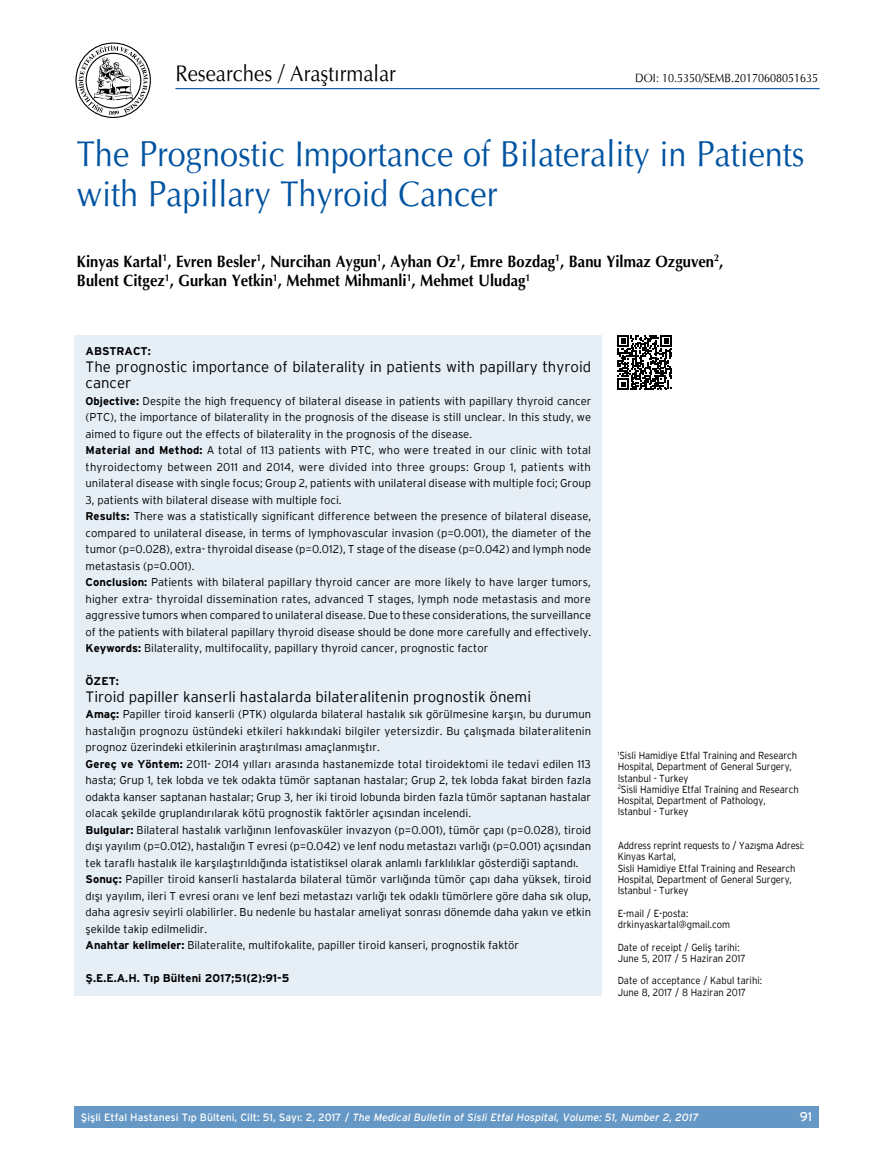
<style>
.page{position:relative;width:893px;height:1170px;background:#fff}
.page>*{position:absolute;margin:0;border:0;box-sizing:border-box;transform-origin:0 0}
.t1{font:36px/40.5px "Optima";color:#0053a1;scale:.9 1}
.t2{font:22.5px "Optima";color:#000;scale:.9 1}
.t3{font:700 16.5px/19.8px "Optima";color:#000;scale:.9 1}
.t4{font:300 15px/16.5px "Interstate";color:#000}
.t5{font:12.75px "Interstate";color:#fff}
.t6{font:12px "Optima";color:#000;scale:.9 1}
.t7{font:300 11.25px/16.5px "Interstate";color:#000}
.t8{font:700 11.25px "Interstate";color:#000}
.t9{font:italic 10.5px "Interstate";color:#fff}
.t10{font:300 10.2px/11.2px "Interstate";letter-spacing:-.01em;color:#000;scale:.93 1}
.s1{font-weight:700}
.s2{font-style:normal}
</style>
<div class="page">
<div style="left:74px;top:1106px;width:745px;height:21px;background:#6698c6"></div>
<hr style="left:175px;top:88px;width:645px;height:1px;background:#0053a1">
<div style="left:75px;top:43px;width:76px;height:75px;border:1px solid #000;border-radius:50%"></div>
<svg style="left:78px;top:45px;width:70px;height:70px"></svg>
<div style="left:74px;top:335px;width:528px;height:660px;background:#e6eef6"></div>
<svg style="left:617px;top:335px;width:55px;height:55px"></svg>
<h2 class="t2" style="left:175px;top:60px;width:247px">Researches / Araştırmalar</h2>
<p class="t6" style="left:635px;top:71px;width:205px">DOI: 10.5350/SEMB.20170608051635</p>
<h1 class="t1" style="left:77px;top:133px;width:810px">The Prognostic Importance of Bilaterality in Patients with Papillary Thyroid Cancer</h1>
<h3 class="t3" style="left:77px;top:251px;width:719px">Kinyas Kartal<sup>1</sup>, Evren Besler<sup>1</sup>, Nurcihan Aygun<sup>1</sup>, Ayhan Oz<sup>1</sup>, Emre Bozdag<sup>1</sup>, Banu Yilmaz Ozguven<sup>2</sup>,<br>Bulent Citgez<sup>1</sup>, Gurkan Yetkin<sup>1</sup>, Mehmet Mihmanli<sup>1</sup>, Mehmet Uludag<sup>1</sup></h3>
<p class="t8" style="left:86px;top:344px;width:67px">ABSTRACT:</p>
<h3 class="t4" style="left:86px;top:358px;width:507px">The prognostic importance of bilaterality in patients with papillary thyroid cancer</h3>
<p class="t7" style="left:86px;top:392px;width:507px"><span class="s1">Objective:</span> Despite the high frequency of bilateral disease in patients with papillary thyroid cancer (PTC), the importance of bilaterality in the prognosis of the disease is still unclear. In this study, we aimed to figure out the effects of bilaterality in the prognosis of the disease.<br><span class="s1">Material and Method:</span> A total of 113 patients with PTC, who were treated in our clinic with total thyroidectomy between 2011 and 2014, were divided into three groups: Group 1, patients with unilateral disease with single focus; Group 2, patients with unilateral disease with multiple foci; Group 3, patients with bilateral disease with multiple foci.<br><span class="s1">Results:</span> There was a statistically significant difference between the presence of bilateral disease, compared to unilateral disease, in terms of lymphovascular invasion (p=0.001), the diameter of the tumor (p=0.028), extra- thyroidal disease (p=0.012), T stage of the disease (p=0.042) and lymph node metastasis (p=0.001).<br><span class="s1">Conclusion:</span> Patients with bilateral papillary thyroid cancer are more likely to have larger tumors, higher extra- thyroidal dissemination rates, advanced T stages, lymph node metastasis and more aggressive tumors when compared to unilateral disease. Due to these considerations, the surveillance of the patients with bilateral papillary thyroid disease should be done more carefully and effectively.<br><span class="s1">Keywords:</span> Bilaterality, multifocality, papillary thyroid cancer, prognostic factor</p>
<p class="t8" style="left:86px;top:674px;width:35px">ÖZET:</p>
<h3 class="t4" style="left:86px;top:688px;width:447px">Tiroid papiller kanserli hastalarda bilateralitenin prognostik önemi</h3>
<p class="t7" style="left:86px;top:705px;width:507px"><span class="s1">Amaç:</span> Papiller tiroid kanserli (PTK) olgularda bilateral hastalık sık görülmesine karşın, bu durumun hastalığın prognozu üstündeki etkileri hakkındaki bilgiler yetersizdir. Bu çalışmada bilateralitenin prognoz üzerindeki etkilerinin araştırılması amaçlanmıştır.<br><span class="s1">Gereç ve Yöntem:</span> 2011- 2014 yılları arasında hastanemizde total tiroidektomi ile tedavi edilen 113 hasta; Grup 1, tek lobda ve tek odakta tümör saptanan hastalar; Grup 2, tek lobda fakat birden fazla odakta kanser saptanan hastalar; Grup 3, her iki tiroid lobunda birden fazla tümör saptanan hastalar olacak şekilde gruplandırılarak kötü prognostik faktörler açısından incelendi.<br><span class="s1">Bulgular:</span> Bilateral hastalık varlığının lenfovasküler invazyon (p=0.001), tümör çapı (p=0.028), tiroid dışı yayılım (p=0.012), hastalığın T evresi (p=0.042) ve lenf nodu metastazı varlığı (p=0.001) açısından tek taraflı hastalık ile karşılaştırıldığında istatistiksel olarak anlamlı farklılıklar gösterdiği saptandı.<br><span class="s1">Sonuç:</span> Papiller tiroid kanserli hastalarda bilateral tümör varlığında tümör çapı daha yüksek, tiroid dışı yayılım, ileri T evresi oranı ve lenf bezi metastazı varlığı tek odaklı tümörlere göre daha sık olup, daha agresiv seyirli olabilirler. Bu nedenle bu hastalar ameliyat sonrası dönemde daha yakın ve etkin şekilde takip edilmelidir.<br><span class="s1">Anahtar kelimeler:</span> Bilateralite, multifokalite, papiller tiroid kanseri, prognostik faktör</p>
<p class="t8" style="left:86px;top:971px;width:205px">Ş.E.E.A.H. Tıp Bülteni 2017;51(2):91-5</p>
<p class="t10" style="left:618px;top:749px;width:196px"><sup>1</sup>Sisli Hamidiye Etfal Training and Research Hospital, Department of General Surgery, Istanbul - Turkey<br><sup>2</sup>Sisli Hamidiye Etfal Training and Research Hospital, Department of Pathology, Istanbul - Turkey</p>
<p class="t10" style="left:618px;top:839px;width:202px">Address reprint requests to / Yazışma Adresi:<br>Kinyas Kartal,<br>Sisli Hamidiye Etfal Training and Research Hospital, Department of General Surgery, Istanbul - Turkey</p>
<p class="t10" style="left:618px;top:907px;width:123px">E-mail / E-posta: drkinyaskartal@gmail.com</p>
<p class="t10" style="left:618px;top:941px;width:139px">Date of receipt / Geliş tarihi:<br>June 5, 2017 / 5 Haziran 2017</p>
<p class="t10" style="left:618px;top:974px;width:157px">Date of acceptance / Kabul tarihi:<br>June 8, 2017 / 8 Haziran 2017</p>
<p class="t9" style="left:81px;top:1110px;width:619px"><span class="s2">Şişli Etfal Hastanesi T›p Bülteni, Cilt: 51, Say›: 2, 2017 /</span> The Medical Bulletin of Sisli Etfal Hospital, Volume: 51, Number 2, 2017</p>
<p class="t5" style="left:800px;top:1108px;width:14px">91</p>
</div>
